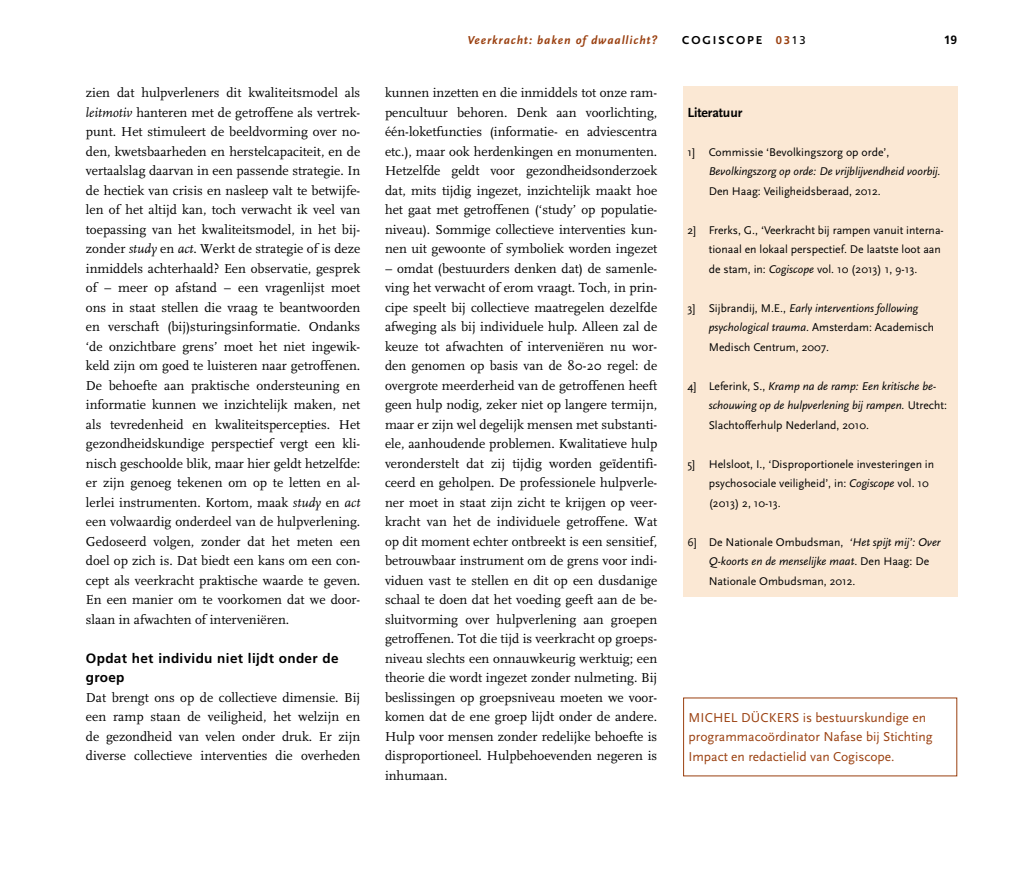
<style>
.page{position:relative;width:1021px;height:872px;background:#fff}
.page>*{position:absolute;margin:0;border:0;box-sizing:border-box;transform-origin:0 0}
.t1{font:700 13.8px "Scala Sans Pro";color:#000}
.t2{font:13.5px/19.5px "FF Scala";color:#000;text-align:justify}
.t3{font:13.5px/19.5px "Scala Sans Pro";color:#9a4010}
.t4{font:700 13.5px/19.5px "Frutiger LT Std";letter-spacing:.025em;color:#000}
.t5{font:italic 700 12px "Scala Sans Pro";letter-spacing:.075em;color:#9a4010}
.t6{font:700 12px "Scala Sans Pro";letter-spacing:.16em;color:#000}
.t7{font:700 12px "Frutiger LT Std";color:#000}
.t8{font:11.7px/19.5px "Scala Sans Pro";color:#000}
.t9{font:italic 11.7px/19.5px "Scala Sans Pro";color:#000}
.s1{font-style:italic}
.s2{font-family:"Frutiger LT Std";font-size:11.25px;color:#9a4010}
.s3{font-family:"Frutiger LT Std";font-weight:400;font-size:11.25px}
.s4{font-style:normal}
</style>
<div class="page">
<div style="left:683px;top:87px;width:274px;height:510px;background:#fbe8d4"></div>
<p class="t2" style="left:86px;top:83px;width:276px">zien dat hulpverleners dit kwaliteitsmodel als <span class="s1">leitmotiv</span> hanteren met de getroffene als vertrek&shy;punt. Het stimuleert de beeldvorming over no&shy;den, kwetsbaarheden en herstelcapaciteit, en de vertaalslag daarvan in een passende strategie. In de hectiek van crisis en nasleep valt te betwijfe&shy;len of het altijd kan, toch verwacht ik veel van toepassing van het kwaliteitsmodel, in het bij&shy;zonder <span class="s1">study</span> en <span class="s1">act</span>. Werkt de strategie of is deze inmiddels achterhaald? Een observatie, gesprek of – meer op afstand – een vragenlijst moet ons in staat stellen die vraag te beantwoorden en verschaft (bij)sturingsinformatie. Ondanks ‘de onzichtbare grens’ moet het niet ingewik&shy;keld zijn om goed te luisteren naar getroffenen.<br>De behoefte aan praktische ondersteuning en informatie kunnen we inzichtelijk maken, net als tevredenheid en kwaliteitspercepties. Het gezondheidskundige perspectief vergt een kli&shy;nisch geschoolde blik, maar hier geldt hetzelfde: er zijn genoeg tekenen om op te letten en al&shy;lerlei instrumenten. Kortom, maak <span class="s1">study</span> en <span class="s1">act </span>een volwaardig onderdeel van de hulpverlening.<br>Gedoseerd volgen, zonder dat het meten een doel op zich is. Dat biedt een kans om een con&shy;cept als veerkracht praktische waarde te geven.<br>En een manier om te voorkomen dat we door&shy;slaan in afwachten of interveniëren.</p>
<p class="t4" style="left:86px;top:648px;width:254px">Opdat het individu niet lijdt onder de groep</p>
<p class="t2" style="left:86px;top:688px;width:276px">Dat brengt ons op de collectieve dimensie. Bij een ramp staan de veiligheid, het welzijn en de gezondheid van velen onder druk. Er zijn diverse collectieve interventies die overheden</p>
<p class="t5" style="left:467px;top:32px;width:191px">Veerkracht: baken of dwaallicht?</p>
<p class="t6" style="left:682px;top:33px;width:125px">cogiscope <span class="s2">03</span><span class="s3">13</span></p>
<p class="t7" style="left:943px;top:32px;width:15px">19</p>
<p class="t2" style="left:385px;top:83px;width:274px">kunnen inzetten en die inmiddels tot onze ram&shy;pencultuur behoren. Denk aan voorlichting, één-loketfuncties (informatie- en adviescentra etc.), maar ook herdenkingen en monumenten.<br>Hetzelfde geldt voor gezondheidsonderzoek dat, mits tijdig ingezet, inzichtelijk maakt hoe het gaat met getroffenen (‘study’ op populatie&shy;niveau). Sommige collectieve interventies kun&shy;nen uit gewoonte of symboliek worden ingezet</p>
<p class="t2" style="left:385px;top:259px;width:274px">– omdat (bestuurders denken dat) de samenle&shy;ving het verwacht of erom vraagt. Toch, in prin&shy;cipe speelt bij collectieve maatregelen dezelfde afweging als bij individuele hulp. Alleen zal de keuze tot afwachten of interveniëren nu wor&shy;den genomen op basis van de 80-20 regel: de overgrote meerderheid van de getroffenen heeft geen hulp nodig, zeker niet op langere termijn, maar er zijn wel degelijk mensen met substanti&shy;ële, aanhoudende problemen. Kwalitatieve hulp veronderstelt dat zij tijdig worden geïdentifi&shy;ceerd en geholpen. De professionele hulpverle&shy;ner moet in staat zijn zicht te krijgen op veer&shy;kracht van het de individuele getroffene. Wat op dit moment echter ontbreekt is een sensitief, betrouwbaar instrument om de grens voor indi&shy;viduen vast te stellen en dit op een dusdanige schaal te doen dat het voeding geeft aan de be&shy;sluitvorming over hulpverlening aan groepen getroffenen. Tot die tijd is veerkracht op groeps&shy;niveau slechts een onnauwkeurig werktuig; een theorie die wordt ingezet zonder nulmeting. Bij beslissingen op groepsniveau moeten we voor&shy;komen dat de ene groep lijdt onder de andere.<br>Hulp voor mensen zonder redelijke behoefte is disproportioneel. Hulpbehoevenden negeren is inhumaan.</p>
<p class="t1" style="left:687px;top:104px;width:56px">Literatuur</p>
<p class="t8" style="left:687px;top:142px;width:203px">1] Commissie ‘Bevolkingszorg op orde’,</p>
<p class="t9" style="left:708px;top:162px;width:233px">Bevolkingszorg op orde: De vrijblijvendheid voorbij.</p>
<p class="t8" style="left:708px;top:181px;width:174px">Den Haag: Veiligheidsberaad, 2012.</p>
<p class="t8" style="left:708px;top:220px;width:236px;text-indent:-21px">2] Frerks, G., ‘Veerkracht bij rampen vanuit interna&shy;tionaal en lokaal perspectief. De laatste loot aan de stam, in: <span class="s1">Cogiscope</span> vol. 10 (2013) 1, 9-13.</p>
<p class="t8" style="left:708px;top:298px;width:227px;text-indent:-21px">3] S ijbrandij, M.E., <span class="s1">Early interventions following psychological trauma</span>. Amsterdam: Academisch<br>Medisch Centrum, 2007.</p>
<p class="t9" style="left:708px;top:376px;width:240px;text-indent:-21px"><span class="s4">4] Leferink, S.,</span> Kramp na de ramp: Een kritische be&shy;schouwing op de hulpverlening bij rampen. <span class="s4">Utrecht:<br>Slachtofferhulp Nederland, 2010.</span></p>
<p class="t8" style="left:708px;top:454px;width:227px;text-indent:-21px">5] Helsloot, I ., ‘Disproportionele investeringen in psychosociale veiligheid’, in: <span class="s1">Cogiscope</span> vol. 10 (2013) 2, 10-13.</p>
<p class="t8" style="left:708px;top:532px;width:233px;text-indent:-21px">6] De N ationale Ombudsman, <span class="s1">‘Het spijt mij’: Over<br>Q-koorts en de menselijke maat</span>. Den Haag: De<br>N ationale Ombudsman, 2012.</p>
<p class="t3" style="left:688px;top:707px;width:246px;text-indent:53px">Dücke rs is bestuurskundige en programmacoördinator N afase bij Stichting<br>I mpact en redactielid van Cogiscope.</p>
<p class="t3" style="left:688px;top:707px;width:26px">Michel</p>
</div>
